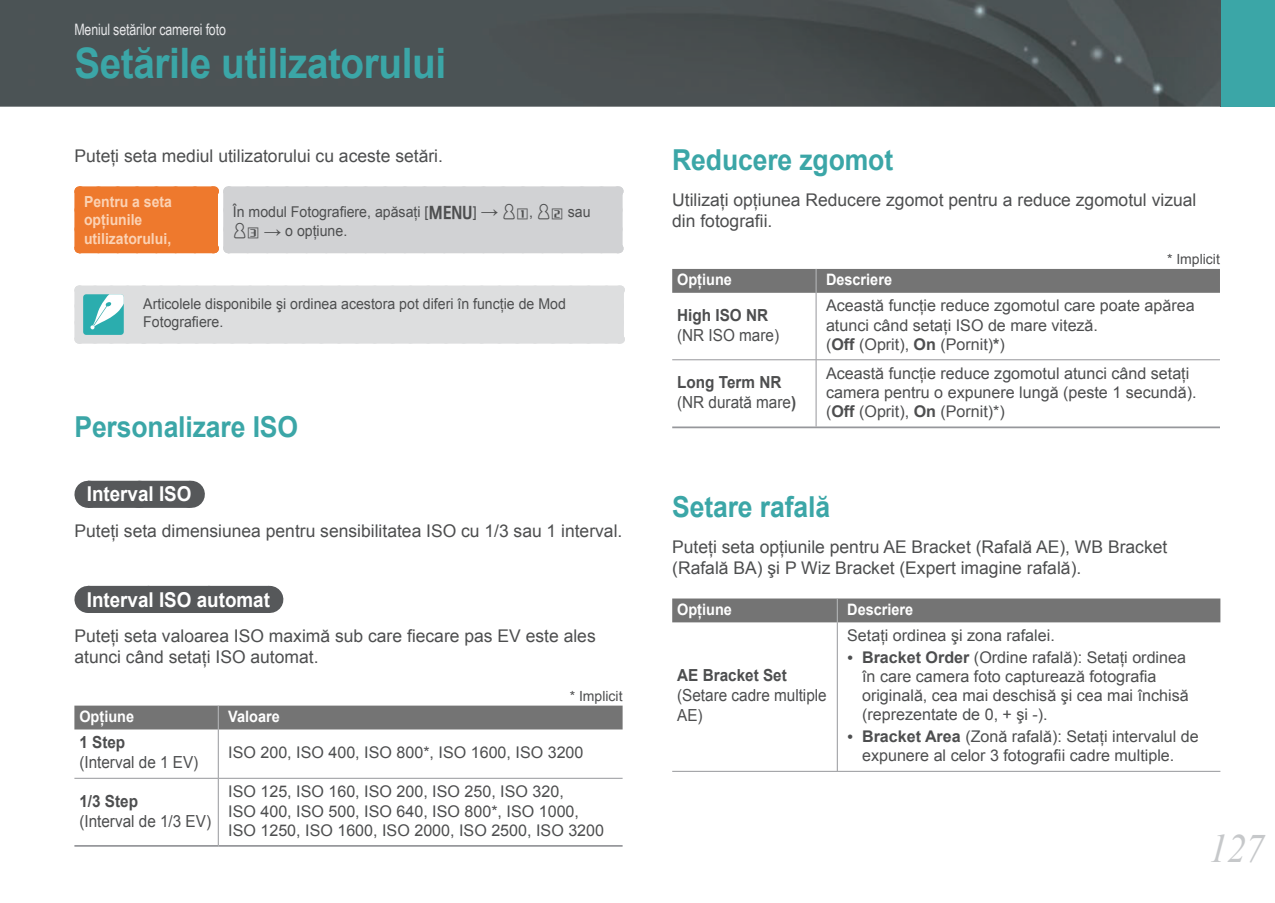
<style>
.page{position:relative;width:1275px;height:903px;background:#fff}
.page>*{position:absolute;margin:0;border:0;box-sizing:border-box;transform-origin:0 0}
.t1{font:700 42px "Arial";letter-spacing:-.01em;color:#3ba6a7;scale:.92 1}
.t2{font:italic 40.25px "Times New Roman";color:#c6c8ca;scale:.95 1}
.t3{font:700 28.88px "Arial";letter-spacing:-.005em;color:#3ba6a7;scale:.92 1}
.t4{font:700 20.47px "Arial";color:#fff;scale:.92 1}
.t5{font:17.5px/21px "Arial";color:#4d4e4f}
.t6{font:16.62px/19.9px "Arial";color:#4d4e4f;scale:.92 1}
.t7{font:700 16.62px "Arial";color:#4d4e4f;scale:.92 1}
.t8{font:16.1px/19.2px "Arial";color:#4d4e4f}
.t9{font:700 15.75px "Arial";color:#fff;scale:.92 1}
.t10{font:15.75px "Arial Narrow";letter-spacing:-.01em;color:#e6e7e9;scale:.96 1}
.t11{font:700 15.22px/18.2px "Arial";color:#fbd2b4;scale:.92 1}
.t12{font:14.88px/19.2px "Arial";color:#4d4e4f;scale:.95 1}
.t13{font:14px "Arial";color:#4d4e4f}
.s1{font-family:"NX20"}
.s2{font-size:17.5px}
.s3{font-weight:700}
</style>
<div class="page">
<div style="left:1220px;top:0;width:55px;height:107px;background:#3ba6a7"></div>
<img style="left:0;top:0;width:1221px;height:107px">
<div style="left:88px;top:481px;width:102px;height:27px;background:#56585a"></div>
<svg style="left:143px;top:507px;width:22px;height:1px"></svg>
<svg style="left:190px;top:481px;width:1px;height:27px"></svg>
<div style="left:88px;top:586px;width:181px;height:27px;background:#56585a"></div>
<svg style="left:269px;top:586px;width:1px;height:27px"></svg>
<div style="left:79px;top:191px;width:134px;height:57px;background:#ee792d"></div>
<div style="left:228px;top:191px;width:390px;height:57px;background:#d1d2d4"></div>
<div style="left:79px;top:186px;width:134px;height:10px;background:#ee792d"></div>
<div style="left:74px;top:191px;width:10px;height:57px;background:#ee792d"></div>
<div style="left:208px;top:191px;width:10px;height:57px;background:#ee792d"></div>
<div style="left:79px;top:244px;width:134px;height:9px;background:#ee792d"></div>
<div style="left:228px;top:186px;width:390px;height:10px;background:#d1d2d4"></div>
<div style="left:223px;top:191px;width:10px;height:57px;background:#d1d2d4"></div>
<div style="left:613px;top:191px;width:10px;height:57px;background:#d1d2d4"></div>
<div style="left:228px;top:244px;width:390px;height:9px;background:#d1d2d4"></div>
<svg style="left:74px;top:186px;width:10px;height:43px"></svg>
<svg style="left:98px;top:186px;width:135px;height:40px"></svg>
<svg style="left:249px;top:186px;width:374px;height:42px"></svg>
<svg style="left:74px;top:285px;width:550px;height:59px;background:#d7ddde"></svg>
<hr style="left:218px;top:729px;width:1px;height:49px;background:#96979b">
<hr style="left:74px;top:778px;width:144px;height:1px;background:#96979b">
<hr style="left:218px;top:778px;width:405px;height:1px;background:#96979b">
<hr style="left:218px;top:779px;width:1px;height:66px;background:#96979b">
<hr style="left:74px;top:845px;width:144px;height:2px;background:#96979b">
<hr style="left:218px;top:845px;width:405px;height:2px;background:#96979b">
<div style="left:74px;top:705px;width:549px;height:24px;background:#747474"></div>
<hr style="left:816px;top:293px;width:1px;height:66px;background:#96979b">
<hr style="left:672px;top:359px;width:548px;height:1px;background:#96979b">
<hr style="left:816px;top:360px;width:1px;height:66px;background:#96979b">
<hr style="left:672px;top:426px;width:548px;height:2px;background:#96979b">
<div style="left:672px;top:269px;width:548px;height:24px;background:#747474"></div>
<hr style="left:837px;top:622px;width:1px;height:149px;background:#96979b">
<hr style="left:672px;top:771px;width:548px;height:1px;background:#96979b">
<div style="left:672px;top:598px;width:548px;height:24px;background:#747474"></div>
<p class="t10" style="left:74px;top:20px;width:159px">Meniul setărilor camerei foto</p>
<h1 class="t1" style="left:74px;top:40px;width:405px">Setările utilizatorului</h1>
<p class="t5" style="left:74px;top:145px;width:370px">Puteţi seta mediul utilizatorului cu aceste setări.</p>
<p class="t11" style="left:84px;top:193px;width:97px">Pentru a seta opţiunile utilizatorului,</p>
<p class="t12" style="left:233px;top:202px;width:378px">În modul Fotografiere, apăsaţi [<span class="s1">m</span>] <span class="s2">→</span> <span class="s1">u</span>, <span class="s1">5</span> sau<br><span class="s1">9</span> <span class="s2">→</span> o opţiune.</p>
<p class="t12" style="left:143px;top:295px;width:446px;line-height:18.4px">Articolele disponibile şi ordinea acestora pot diferi în funcţie de Mod<br>Fotografiere.</p>
<h3 class="t3" style="left:74px;top:411px;width:245px">Personalizare ISO</h3>
<p class="t4" style="left:87px;top:483px;width:115px">Interval ISO</p>
<p class="t5" style="left:74px;top:521px;width:549px">Puteţi seta dimensiunea pentru sensibilitatea ISO cu 1/3 sau 1 interval.</p>
<p class="t4" style="left:87px;top:588px;width:201px">Interval ISO automat</p>
<p class="t5" style="left:74px;top:626px;width:523px">Puteţi seta valoarea ISO maximă sub care fiecare pas EV este ales atunci când setaţi ISO automat.</p>
<p class="t13" style="left:570px;top:688px;width:54px">* Implicit</p>
<p class="t9" style="left:79px;top:708px;width:61px">Opţiune</p>
<p class="t9" style="left:228px;top:708px;width:58px">Valoare</p>
<p class="t7" style="left:79px;top:733px;width:51px">1 Step</p>
<p class="t6" style="left:79px;top:752px;width:131px">(Interval de 1 EV)</p>
<p class="t8" style="left:228px;top:743px;width:357px">ISO 200, ISO 400, ISO 800*, ISO 1600, ISO 3200</p>
<p class="t7" style="left:79px;top:792px;width:65px">1/3 Step</p>
<p class="t6" style="left:79px;top:811px;width:145px">(Interval de 1/3 EV)</p>
<p class="t8" style="left:228px;top:782px;width:377px">ISO 125, ISO 160, ISO 200, ISO 250, ISO 320,<br>ISO 400, ISO 500, ISO 640, ISO 800*, ISO 1000,<br>ISO 1250, ISO 1600, ISO 2000, ISO 2500, ISO 3200</p>
<h3 class="t3" style="left:672px;top:144px;width:242px">Reducere zgomot</h3>
<p class="t5" style="left:672px;top:189px;width:526px">Utilizaţi opţiunea Reducere zgomot pentru a reduce zgomotul vizual din fotografii.</p>
<p class="t13" style="left:1167px;top:251px;width:54px">* Implicit</p>
<p class="t9" style="left:677px;top:271px;width:61px">Opţiune</p>
<p class="t9" style="left:826px;top:271px;width:73px">Descriere</p>
<p class="t7" style="left:677px;top:306px;width:100px">High ISO NR</p>
<p class="t6" style="left:677px;top:325px;width:112px">(NR ISO mare)</p>
<p class="t8" style="left:826px;top:296px;width:370px">Această funcţie reduce zgomotul care poate apărea atunci când setaţi ISO de mare viteză.<br>(<span class="s3">Off</span> (Oprit), <span class="s3">On</span> (Pornit)<span class="s3">*</span>)</p>
<p class="t6" style="left:677px;top:373px;width:131px"><span class="s3">Long Term NR </span>(NR durată mare<span class="s3">)</span></p>
<p class="t8" style="left:826px;top:364px;width:372px">Această funcţie reduce zgomotul atunci când setaţi camera pentru o expunere lungă (peste 1 secundă). (<span class="s3">Off</span> (Oprit), <span class="s3">On</span> (Pornit)*)</p>
<h3 class="t3" style="left:672px;top:491px;width:173px">Setare rafală</h3>
<p class="t5" style="left:672px;top:536px;width:497px">Puteţi seta opţiunile pentru AE Bracket (Rafală AE), WB Bracket (Rafală BA) şi P Wiz Bracket (Expert imagine rafală).</p>
<p class="t9" style="left:677px;top:601px;width:61px">Opţiune</p>
<p class="t9" style="left:847px;top:601px;width:73px">Descriere</p>
<p class="t7" style="left:677px;top:666px;width:121px">AE Bracket Set</p>
<p class="t6" style="left:677px;top:685px;width:164px">(Setare cadre multiple<br>AE)</p>
<p class="t8" style="left:847px;top:626px;width:209px">Setaţi ordinea şi zona rafalei.</p>
<p class="t8" style="left:862px;top:647px;width:328px;text-indent:-15px"><span class="s2">•</span> <span class="s3">Bracket Order</span> (Ordine rafală): Setaţi ordinea în care camera foto capturează fotografia originală, cea mai deschisă şi cea mai închisă (reprezentate de 0, + şi -).</p>
<p class="t8" style="left:847px;top:727px;width:353px;text-align:center"><span class="s2">•</span> <span class="s3">Bracket Area</span> (Zonă rafală): Setaţi intervalul de expunere al celor 3 fotografii cadre multiple.</p>
<h2 class="t2" style="left:1209px;top:826px;width:60px">127</h2>
</div>
